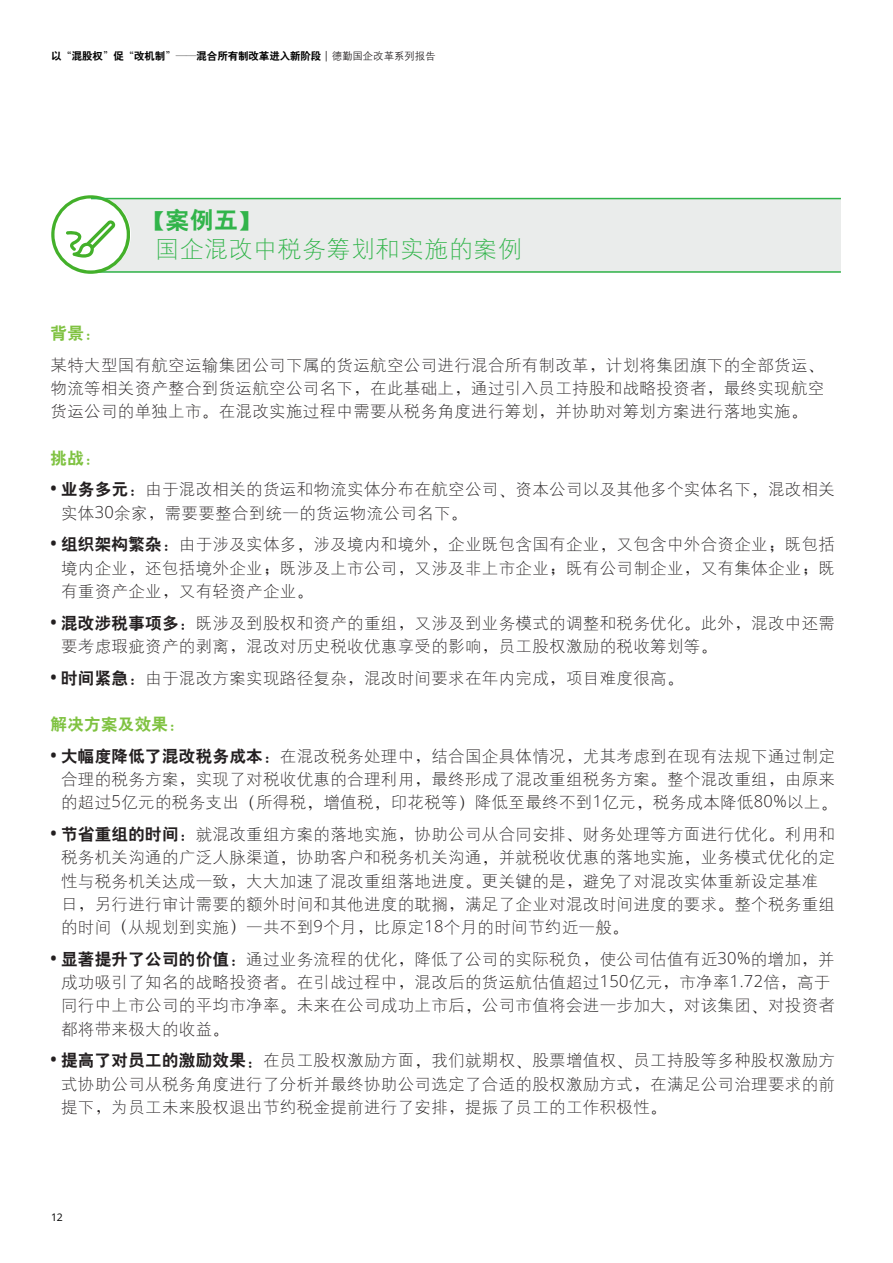
<style>
.page{position:relative;width:893px;height:1263px;background:#fff}
.page>*{position:absolute;margin:0;border:0;box-sizing:border-box;transform-origin:0 0}
.内文__9_5_13_5{font:24px "H Yg 1 gj";letter-spacing:.02em;color:#31b44a}
.内文__9_5_13_5-2{font:24px "H Yb 2 gj";color:#31b44a}
.内文__9_5_13_5-3{font:16.5px/23.2px "H Yg 1 gj";letter-spacing:.02em;color:#231f20}
.内文__9_5_13_5-4{font:16.5px "H Yb 2 gj";letter-spacing:.02em;color:#7fc241}
.t1{font:10.5px "H Yb 2 gj";letter-spacing:-.01em;color:#000}
.t2{font:10.5px "Open Sans";color:#010101}
.s1{font-family:"H Ya 6 gj"}
.s2{font-family:"Open Sans";color:#231f20}
.s3{font-family:"H Yg 2 gj";color:#231f20}
.s4{font-family:"Open Sans";font-weight:700}
.s5{font-family:"H Yb 2 gj"}
.s6{font-family:"Open Sans";font-weight:300}
</style>
<div class="page">
<div style="left:91px;top:198px;width:750px;height:75px;background:#eaeceb"></div>
<hr style="left:98px;top:271px;width:743px;height:2px;background:#31b44a">
<svg style="left:51px;top:195px;width:79px;height:79px"></svg>
<hr style="left:91px;top:198px;width:750px;height:1px;background:#31b44a">
<p class="t1" style="left:51px;top:51px;width:386px">以<span class="s1">“</span>混股权<span class="s1">”</span>促<span class="s1">“</span>改机制<span class="s1">”——</span>混合所有制改革进入新阶段 <span class="s2">|</span> <span class="s3">德勤国企改革系列报告</span></p>
<p class="内文__9_5_13_5-2" style="left:141px;top:208px;width:123px"><span class="s1">【</span>案例五<span class="s1">】</span></p>
<p class="内文__9_5_13_5" style="left:155px;top:237px;width:368px">国企混改中税务筹划和实施的案例</p>
<p class="内文__9_5_13_5-4" style="left:51px;top:325px;width:52px">背景<span class="s1">：</span></p>
<p class="内文__9_5_13_5-3" style="left:51px;top:353px;width:775px;text-align:justify">某特大型国有航空运输集团公司下属的货运航空公司进行混合所有制改革<span class="s1">，</span>计划将集团旗下的全部货运<span class="s1">、</span>物流等相关资产整合到货运航空公司名下<span class="s1">，</span>在此基础上<span class="s1">，</span>通过引入员工持股和战略投资者<span class="s1">，</span>最终实现航空货运公司的单独上市<span class="s1">。</span>在混改实施过程中需要从税务角度进行筹划<span class="s1">，</span>并协助对筹划方案进行落地实施<span class="s1">。</span></p>
<p class="内文__9_5_13_5-4" style="left:51px;top:449px;width:52px">挑战<span class="s1">：</span></p>
<p class="内文__9_5_13_5-3" style="left:61px;top:478px;width:775px;text-indent:-11px"><span class="s4">•</span> <span class="s5">业务多元</span><span class="s1">：</span>由于混改相关的货运和物流实体分布在航空公司<span class="s1">、</span>资本公司以及其他多个实体名下<span class="s1">，</span>混改相关实体<span class="s6">30</span>余家<span class="s1">，</span>需要要整合到统一的货运物流公司名下<span class="s1">。</span></p>
<p class="内文__9_5_13_5-3" style="left:61px;top:533px;width:775px;text-align:justify;text-indent:-11px"><span class="s4">•</span> <span class="s5">组织架构繁杂</span><span class="s1">：</span>由于涉及实体多<span class="s1">，</span>涉及境内和境外<span class="s1">，</span>企业既包含国有企业<span class="s1">，</span>又包含中外合资企业<span class="s1">；</span>既包括境内企业<span class="s1">，</span>还包括境外企业<span class="s1">；</span>既涉及上市公司<span class="s1">，</span>又涉及非上市企业<span class="s1">；</span>既有公司制企业<span class="s1">，</span>又有集体企业<span class="s1">；</span>既有重资产企业<span class="s1">，</span>又有轻资产企业<span class="s1">。</span></p>
<p class="内文__9_5_13_5-3" style="left:61px;top:611px;width:775px;text-indent:-11px"><span class="s4">•</span> <span class="s5">混改涉税事项多</span><span class="s1">：</span>既涉及到股权和资产的重组<span class="s1">，</span>又涉及到业务模式的调整和税务优化<span class="s1">。</span>此外<span class="s1">，</span>混改中还需要考虑瑕疵资产的剥离<span class="s1">，</span>混改对历史税收优惠享受的影响<span class="s1">，</span>员工股权激励的税收筹划等<span class="s1">。</span></p>
<p class="内文__9_5_13_5-3" style="left:51px;top:666px;width:635px"><span class="s4">•</span> <span class="s5">时间紧急</span><span class="s1">：</span>由于混改方案实现路径复杂<span class="s1">，</span>混改时间要求在年内完成<span class="s1">，</span>项目难度很高<span class="s1">。</span></p>
<p class="内文__9_5_13_5-4" style="left:51px;top:716px;width:136px">解决方案及效果<span class="s1">：</span></p>
<p class="内文__9_5_13_5-3" style="left:61px;top:744px;width:778px;text-indent:-11px"><span class="s4">•</span> <span class="s5">大幅度降低了混改税务成本</span><span class="s1">：</span>在混改税务处理中<span class="s1">，</span>结合国企具体情况<span class="s1">，</span>尤其考虑到在现有法规下通过制定合理的税务方案<span class="s1">，</span>实现了对税收优惠的合理利用<span class="s1">，</span>最终形成了混改重组税务方案<span class="s1">。</span>整个混改重组<span class="s1">，</span>由原来的超过<span class="s6">5</span>亿元的税务支出<span class="s1">（</span>所得税<span class="s1">，</span>增值税<span class="s1">，</span>印花税等<span class="s1">）</span>降低至最终不到<span class="s6">1</span>亿元<span class="s1">，</span>税务成本降低<span class="s6">80%</span>以上<span class="s1">。</span></p>
<p class="内文__9_5_13_5-3" style="left:61px;top:823px;width:775px;text-indent:-11px"><span class="s4">•</span> <span class="s5">节省重组的时间</span><span class="s1">：</span>就混改重组方案的落地实施<span class="s1">，</span>协助公司从合同安排<span class="s1">、</span>财务处理等方面进行优化<span class="s1">。</span>利用和税务机关沟通的广泛人脉渠道<span class="s1">，</span>协助客户和税务机关沟通<span class="s1">，</span>并就税收优惠的落地实施<span class="s1">，</span>业务模式优化的定性与税务机关达成一致<span class="s1">，</span>大大加速了混改重组落地进度<span class="s1">。</span>更关键的是<span class="s1">，</span>避免了对混改实体重新设定基准日<span class="s1">，</span>另行进行审计需要的额外时间和其他进度的耽搁<span class="s1">，</span>满足了企业对混改时间进度的要求<span class="s1">。</span>整个税务重组的时间<span class="s1">（</span>从规划到实施<span class="s1">）</span>一共不到<span class="s6">9</span>个月<span class="s1">，</span>比原定<span class="s6">18</span>个月的时间节约近一般<span class="s1">。</span></p>
<p class="内文__9_5_13_5-3" style="left:61px;top:947px;width:775px;text-indent:-11px"><span class="s4">•</span> <span class="s5">显著提升了公司的价值</span><span class="s1">：</span>通过业务流程的优化<span class="s1">，</span>降低了公司的实际税负<span class="s1">，</span>使公司估值有近<span class="s6">30%</span>的增加<span class="s1">，</span>并成功吸引了知名的战略投资者<span class="s1">。</span>在引战过程中<span class="s1">，</span>混改后的货运航估值超过<span class="s6">150</span>亿元<span class="s1">，</span>市净率<span class="s6">1.72</span>倍<span class="s1">，</span>高于同行中上市公司的平均市净率<span class="s1">。</span>未来在公司成功上市后<span class="s1">，</span>公司市值将会进一步加大<span class="s1">，</span>对该集团<span class="s1">、</span>对投资者都将带来极大的收益<span class="s1">。</span></p>
<p class="内文__9_5_13_5-3" style="left:61px;top:1049px;width:775px;text-align:justify;text-indent:-11px"><span class="s4">•</span> <span class="s5">提高了对员工的激励效果</span><span class="s1">：</span>在员工股权激励方面<span class="s1">，</span>我们就期权<span class="s1">、</span>股票增值权<span class="s1">、</span>员工持股等多种股权激励方式协助公司从税务角度进行了分析并最终协助公司选定了合适的股权激励方式<span class="s1">，</span>在满足公司治理要求的前提下<span class="s1">，</span>为员工未来股权退出节约税金提前进行了安排<span class="s1">，</span>提振了员工的工作积极性<span class="s1">。</span></p>
<p class="t2" style="left:51px;top:1210px;width:13px">12</p>
</div>
